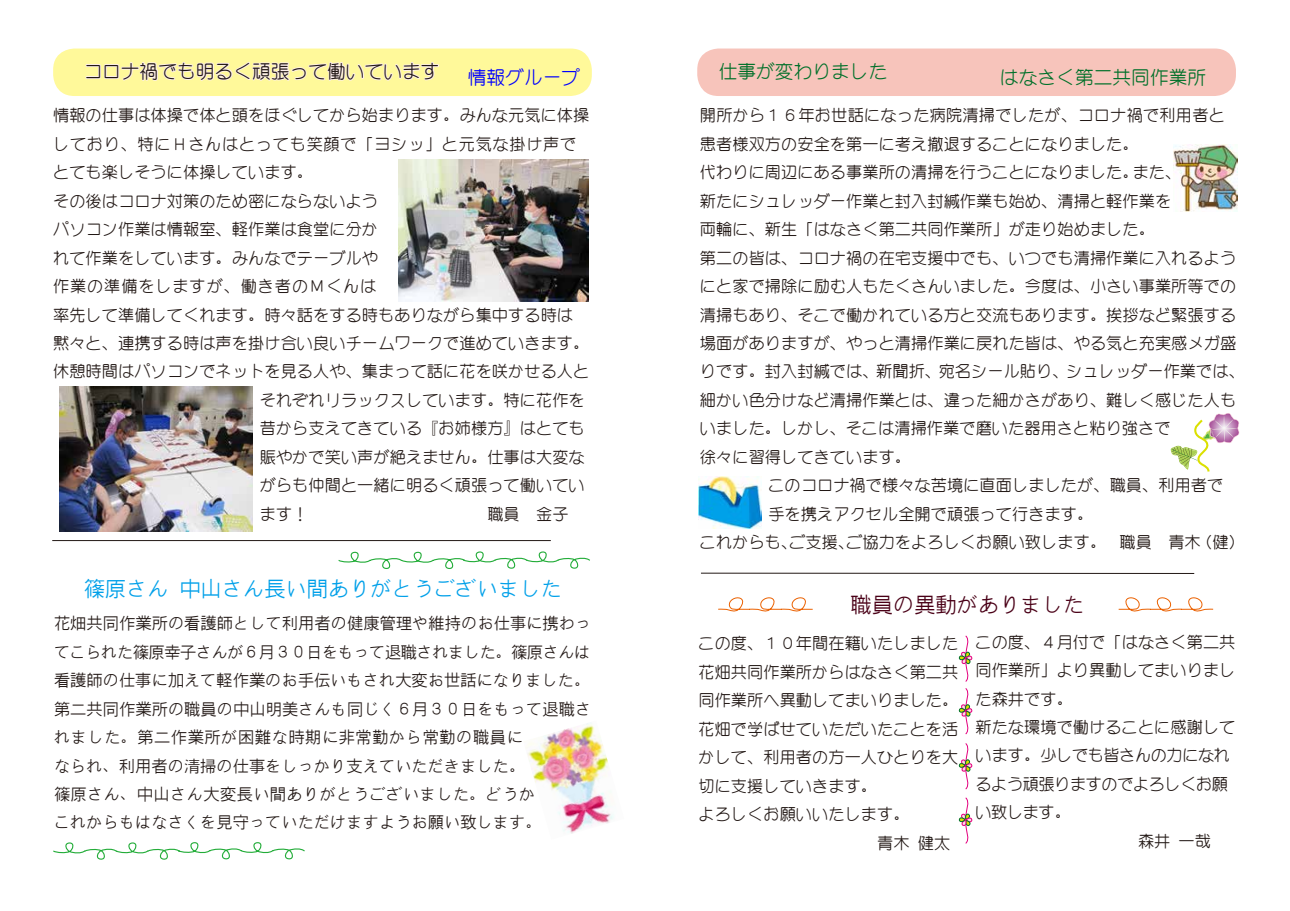
<style>
.page{position:relative;width:1290px;height:911px;background:#fff}
.page>*{position:absolute;margin:0;border:0;box-sizing:border-box;transform-origin:0 0}
.t1{font:21.25px "Heiti EG4 Medium SJIS";color:#00a0e9}
.t2{font:21.25px "Heiti EG4 Medium SJIS";color:#4a0017}
.t3{font:18.75px "Yenti EG Medium SJIS";color:#221815}
.t4{font:18.75px "Yenti EG Medium SJIS";color:#007029}
.t5{font:16.25px/28.5px "Yenti EG Medium SJIS";color:#221815}
.t6{font:16.25px/28.5px "Heiti EG4 Medium SJIS";color:#221815}
.t7{font:16.25px "Yenti EG Medium SJIS";letter-spacing:.04em;color:#221815}
.t8{font:16.25px "Yenti EG Medium SJIS";letter-spacing:.05em;color:#221815}
.s1{color:#f00}
.s2{color:#00f}
</style>
<div class="page">
<div style="left:697px;top:48px;width:539px;height:48px;background:#f7c4bb;border-radius:21px"></div>
<div style="left:53px;top:49px;width:539px;height:47px;background:#fff99a;border-radius:21px"></div>
<hr style="left:52px;top:540px;width:499px;height:1px;background:#221815">
<hr style="left:701px;top:573px;width:493px;height:1px;background:#221815">
<svg style="left:85px;top:48px;width:355px;height:33px"></svg>
<img style="left:527px;top:723px;width:87px;height:111px">
<svg style="left:338px;top:551px;width:252px;height:18px"></svg>
<svg style="left:53px;top:842px;width:252px;height:17px"></svg>
<svg style="left:1171px;top:413px;width:68px;height:59px"></svg>
<img style="left:399px;top:159px;width:189px;height:143px">
<img style="left:699px;top:477px;width:62px;height:51px">
<img style="left:1173px;top:145px;width:65px;height:67px">
<svg style="left:958px;top:635px;width:15px;height:209px"></svg>
<img style="left:59px;top:386px;width:194px;height:145px">
<svg style="left:718px;top:597px;width:95px;height:15px"></svg>
<svg style="left:1118px;top:597px;width:96px;height:15px"></svg>
<p class="t3" style="left:65px;top:62px;width:517px">　コロナ禍でも明るく頑張って働いています<span class="s1">　</span> <span class="s2">情報グループ</span></p>
<p class="t5" style="left:53px;top:101px;width:538px">情報の仕事は体操で体と頭をほぐしてから始まります。みんな元気に体操</p>
<p class="t7" style="left:53px;top:136px;width:525px">しており、特にＨさんはとっても笑顔で「ヨシッ」と元気な掛け声で</p>
<p class="t5" style="left:53px;top:158px;width:261px">とても楽しそうに体操しています。</p>
<p class="t5" style="left:53px;top:187px;width:326px">その後はコロナ対策のため密にならないよう</p>
<p class="t5" style="left:53px;top:215px;width:326px">パソコン作業は情報室、軽作業は食堂に分か</p>
<p class="t5" style="left:53px;top:243px;width:326px">れて作業をしています。みんなでテーブルや</p>
<p class="t8" style="left:53px;top:278px;width:325px">作業の準備をしますが、働き者のＭくんは</p>
<p class="t5" style="left:53px;top:300px;width:521px">率先して準備してくれます。時々話をする時もありながら集中する時は</p>
<p class="t5" style="left:53px;top:329px;width:538px">黙々と、連携する時は声を掛け合い良いチームワークで進めていきます。</p>
<p class="t5" style="left:53px;top:357px;width:538px">休憩時間はパソコンでネットを見る人や、集まって話に花を咲かせる人と</p>
<p class="t5" style="left:260px;top:386px;width:326px">それぞれリラックスしています。特に花作を</p>
<p class="t5" style="left:260px;top:414px;width:326px">昔から支えてきている『お姉様方』はとても</p>
<p class="t5" style="left:260px;top:442px;width:326px">賑やかで笑い声が絶えません。仕事は大変な</p>
<p class="t5" style="left:260px;top:471px;width:326px">がらも仲間と一緒に明るく頑張って働いてい</p>
<h1 class="t1" style="left:84px;top:578px;width:480px">篠原さん 中山さん長い間ありがとうございました</h1>
<p class="t6" style="left:54px;top:609px;width:539px">花畑共同作業所の看護師として利用者の健康管理や維持のお仕事に携わってこられた篠原幸子さんが６月３０日をもって退職されました。篠原さんは看護師の仕事に加えて軽作業のお手伝いもされ大変お世話になりました。第二共同作業所の職員の中山明美さんも同じく６月３０日をもって退職されました。第二作業所が困難な時期に非常勤から常勤の職員に<br>なられ、利用者の清掃の仕事をしっかり支えていただきました。<br>篠原さん、中山さん大変長い間ありがとうございました。どうか<br>これからもはなさくを見守っていただけますようお願い致します。</p>
<p class="t4" style="left:719px;top:62px;width:489px">仕事が変わりました　　　　　　はなさく第二共同作業所</p>
<p class="t5" style="left:700px;top:101px;width:527px">開所から１６年お世話になった病院清掃でしたが、コロナ禍で利用者と</p>
<p class="t5" style="left:700px;top:130px;width:440px">患者様双方の安全を第一に考え撤退することになりました。</p>
<p class="t5" style="left:700px;top:158px;width:483px">代わりに周辺にある事業所の清掃を行うことになりました。また、</p>
<p class="t5" style="left:700px;top:187px;width:473px">新たにシュレッダー作業と封入封緘作業も始め、清掃と軽作業を</p>
<p class="t5" style="left:700px;top:215px;width:456px">両輪に、新生「はなさく第二共同作業所」が走り始めました。</p>
<p class="t5" style="left:700px;top:243px;width:538px">第二の皆は、コロナ禍の在宅支援中でも、いつでも清掃作業に入れるよう</p>
<p class="t5" style="left:700px;top:272px;width:538px">にと家で掃除に励む人もたくさんいました。今度は、小さい事業所等での</p>
<p class="t5" style="left:700px;top:300px;width:538px">清掃もあり、そこで働かれている方と交流もあります。挨拶など緊張する</p>
<p class="t5" style="left:700px;top:329px;width:538px">場面がありますが、やっと清掃作業に戻れた皆は、やる気と充実感メガ盛</p>
<p class="t5" style="left:700px;top:357px;width:546px">りです。封入封緘では、新聞折、宛名シール貼り、シュレッダー作業では、</p>
<p class="t5" style="left:700px;top:386px;width:538px">細かい色分けなど清掃作業とは、違った細かさがあり、難しく感じた人も</p>
<p class="t5" style="left:700px;top:414px;width:472px">いました。しかし、そこは清掃作業で磨いた器用さと粘り強さで</p>
<p class="t5" style="left:700px;top:442px;width:213px">徐々に習得してきています。</p>
<p class="t5" style="left:768px;top:471px;width:456px">このコロナ禍で様々な苦境に直面しましたが、職員、利用者で</p>
<p class="t5" style="left:768px;top:499px;width:326px">手を携えアクセル全開で頑張って行きます。</p>
<p class="t5" style="left:700px;top:528px;width:538px">これからも、ご支援、ご協力をよろしくお願い致します。　職員　青木 (健)</p>
<h1 class="t2" style="left:850px;top:593px;width:235px">職員の異動がありました</h1>
<p class="t5" style="left:698px;top:629px;width:261px">この度、１０年間在籍いたしました花畑共同作業所からはなさく第二共同作業所へ異動してまいりました。花畑で学ばせていただいたことを活かして、利用者の方一人ひとりを大切に支援していきます。<br>よろしくお願いいたします。</p>
<p class="t5" style="left:975px;top:627px;width:261px">この度、４月付で「はなさく第二共同作業所」より異動してまいりました森井です。<br>新たな環境で働けることに感謝しています。少しでも皆さんの力になれるよう頑張りますのでよろしくお願い致します。</p>
</div>
